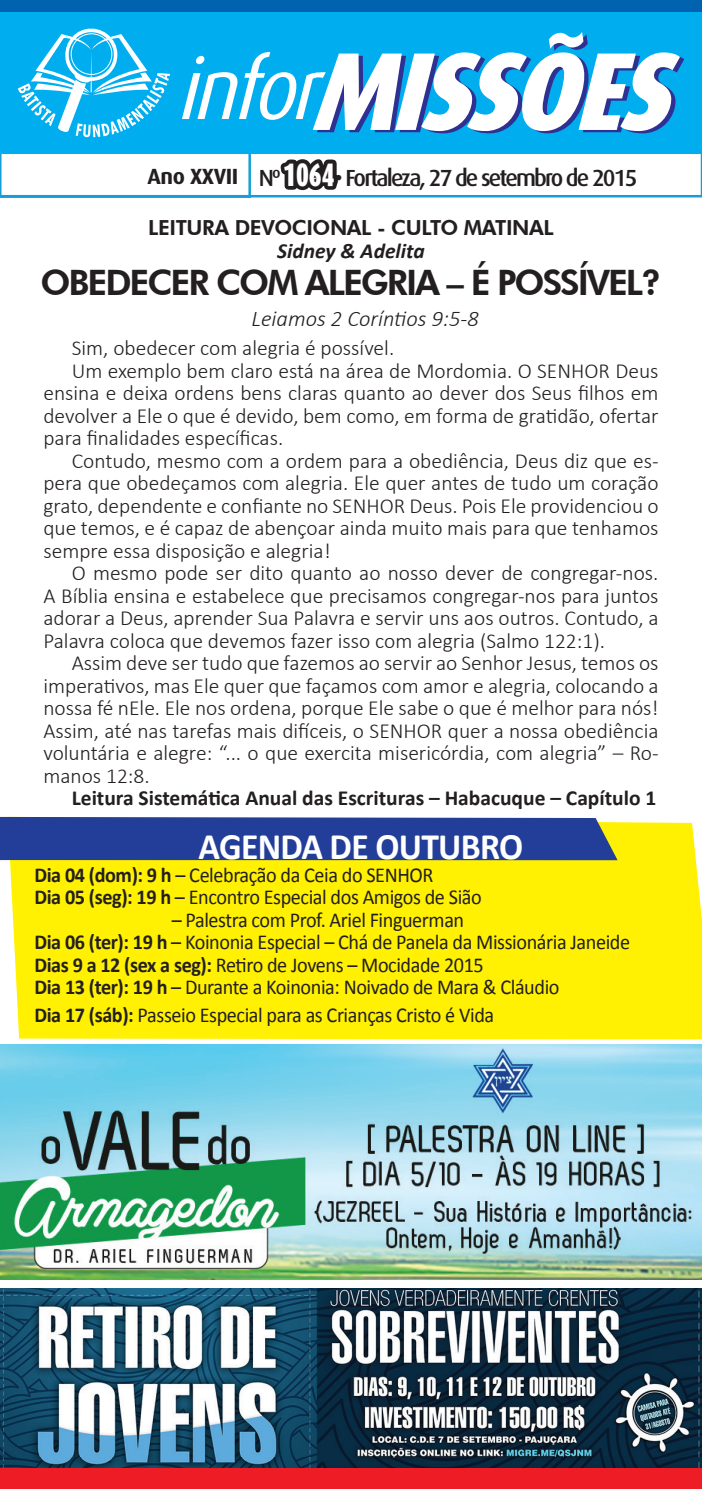
<style>
.page{position:relative;width:702px;height:1489px;background:#fff}
.page>*{position:absolute;margin:0;border:0;box-sizing:border-box;transform-origin:0 0}
.t1{font:700 37.5px "Calibri";letter-spacing:-.02em;color:#fff;scale:.95 1}
.t2{font:800 35px "Futura BT";letter-spacing:-.06em;color:#231f20}
.t3{font:500 23.25px "Dax";letter-spacing:-.08em;color:#231f20}
.t4{font:italic 300 22.5px "Calibri";color:#231f20}
.t5{font:300 21.5px "Calibri";color:#231f20}
.t6{font:700 21.5px "Calibri";color:#231f20}
.t7{font:italic 700 21.5px "Calibri";color:#231f20}
.t8{font:21.25px/22.5px "Calibri";letter-spacing:-.02em;color:#231f20;scale:.95 1}
.t9{font:800 20.75px "Futura BT";letter-spacing:-.02em;color:#231f20}
.s1{font-weight:700;font-size:22px}
.s2{font-family:"Dax Compact";font-weight:900;font-size:26.5px;color:#fff}
.s3{font-weight:700}
</style>
<div class="page">
<div style="left:0;top:0;width:702px;height:86px;background:#0162b0"></div>
<svg style="left:0;top:153px;width:702px;height:45px"></svg>
<div style="left:0;top:12px;width:702px;height:141px;background:#00aeef"></div>
<svg style="left:182px;top:32px;width:502px;height:165px"></svg>
<svg style="left:18px;top:28px;width:152px;height:109px"></svg>
<div style="left:71px;top:33px;width:41px;height:42px;border:1px solid #fff;border-radius:50%"></div>
<div style="left:0;top:1456px;width:702px;height:32px;background:#ee1c25"></div>
<div style="left:8px;top:822px;width:694px;height:217px;background:#fff101"></div>
<div style="left:0;top:816px;width:617px;height:44px;background:#233e98"></div>
<img style="left:0;top:1288px;width:702px;height:179px">
<img style="left:0;top:1044px;width:702px;height:235px">
<p class="t3" style="left:147px;top:165px;width:491px"><span class="s1">Ano XXVII</span> Nº <span class="s2">1064</span>• Fortaleza, 27 de setembro de 2015</p>
<p class="t9" style="left:148px;top:215px;width:407px">LEITURA DEVOCIONAL - CULTO MATINAL</p>
<p class="t7" style="left:277px;top:238px;width:149px">Sidney &amp; Adelita</p>
<h2 class="t2" style="left:41px;top:261px;width:622px">OBEDECER COM ALEGRIA – É POSSÍVEL?</h2>
<p class="t4" style="left:251px;top:305px;width:229px">Leiamos 2 Coríntios 9:5-8</p>
<p class="t5" style="left:72px;top:334px;width:324px">Sim, obedecer com alegria é possível.</p>
<p class="t5" style="left:72px;top:357px;width:588px">Um exemplo bem claro está na área de Mordomia. O SENHOR Deus</p>
<p class="t5" style="left:43px;top:379px;width:616px">ensina e deixa ordens bens claras quanto ao dever dos Seus filhos em</p>
<p class="t5" style="left:43px;top:402px;width:616px">devolver a Ele o que é devido, bem como, em forma de gratidão, ofertar</p>
<p class="t5" style="left:43px;top:424px;width:241px">para finalidades específicas.</p>
<p class="t5" style="left:72px;top:447px;width:588px">Contudo, mesmo com a ordem para a obediência, Deus diz que es-</p>
<p class="t5" style="left:43px;top:469px;width:616px">pera que obedeçamos com alegria. Ele quer antes de tudo um coração</p>
<p class="t5" style="left:43px;top:492px;width:616px">grato, dependente e confiante no SENHOR Deus. Pois Ele providenciou o</p>
<p class="t5" style="left:43px;top:514px;width:616px">que temos, e é capaz de abençoar ainda muito mais para que tenhamos</p>
<p class="t5" style="left:43px;top:537px;width:289px">sempre essa disposição e alegria!</p>
<p class="t5" style="left:72px;top:559px;width:588px">O mesmo pode ser dito quanto ao nosso dever de congregar-nos.</p>
<p class="t5" style="left:43px;top:582px;width:616px">A Bíblia ensina e estabelece que precisamos congregar-nos para juntos</p>
<p class="t5" style="left:43px;top:605px;width:616px">adorar a Deus, aprender Sua Palavra e servir uns aos outros. Contudo, a</p>
<p class="t5" style="left:43px;top:627px;width:563px">Palavra coloca que devemos fazer isso com alegria (Salmo 122:1).</p>
<p class="t5" style="left:72px;top:650px;width:588px">Assim deve ser tudo que fazemos ao servir ao Senhor Jesus, temos os</p>
<p class="t5" style="left:43px;top:672px;width:616px">imperativos, mas Ele quer que façamos com amor e alegria, colocando a</p>
<p class="t5" style="left:43px;top:695px;width:616px">nossa fé nEle. Ele nos ordena, porque Ele sabe o que é melhor para nós!</p>
<p class="t5" style="left:43px;top:717px;width:616px">Assim, até nas tarefas mais difíceis, o SENHOR quer a nossa obediência</p>
<p class="t5" style="left:43px;top:740px;width:616px">voluntária e alegre: “... o que exercita misericórdia, com alegria” – Ro-</p>
<p class="t5" style="left:43px;top:762px;width:108px">manos 12:8.</p>
<p class="t6" style="left:72px;top:784px;width:586px">Leitura Sistemática Anual das Escrituras – Habacuque – Capítulo 1</p>
<h1 class="t1" style="left:198px;top:822px;width:343px">AGENDA DE OUTUBRO</h1>
<p class="t8" style="left:34px;top:863px;width:472px"><span class="s3">Dia 04 (dom): 9 h</span> – Celebração da Ceia do SENHOR<br><span class="s3">Dia 05 (seg): 19 h</span> – Encontro Especial dos Amigos de Sião</p>
<p class="t8" style="left:34px;top:908px;width:628px;text-indent:137px">– Palestra com Prof. Ariel Finguerman<br><span class="s3">Dia 06 (ter): 19 h</span> – Koinonia Especial – Chá de Panela da Missionária Janeide <span class="s3">Dias 9 a 12 (sex a seg):</span> Retiro de Jovens – Mocidade 2015<br><span class="s3">Dia 13 (ter): 19 h</span> – Durante a Koinonia: Noivado de Mara &amp; Cláudio</p>
<p class="t8" style="left:34px;top:1003px;width:485px"><span class="s3">Dia 17 (sáb):</span> Passeio Especial para as Crianças Cristo é Vida</p>
</div>
